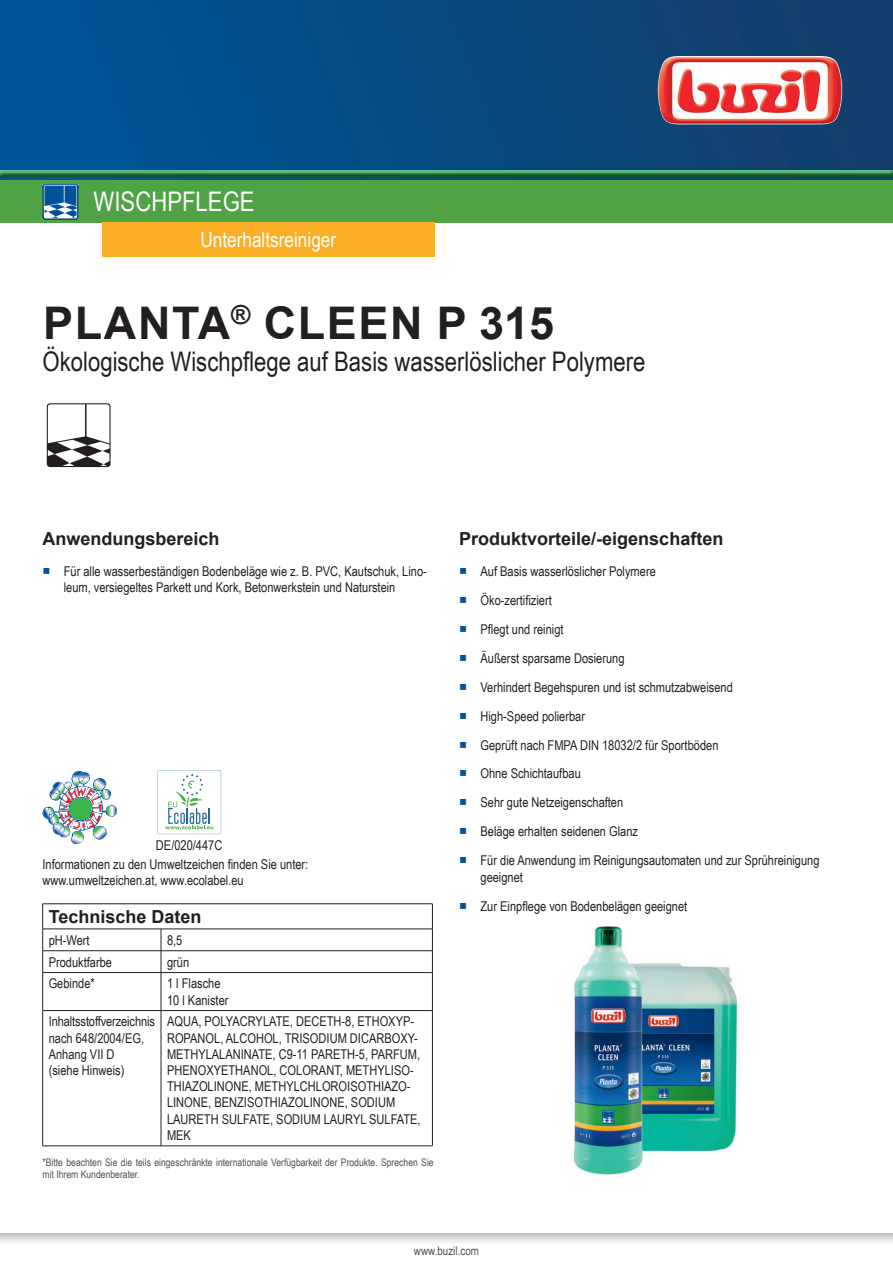
<style>
.page{position:relative;width:893px;height:1263px;background:#fff}
.page>*{position:absolute;margin:0;border:0;box-sizing:border-box;transform-origin:0 0}
.t1{font:700 45px "Arial";letter-spacing:.035em;color:#231f20}
.t2{font:27px "Arial Narrow";color:#231f20}
.t3{font:27px "Arial Narrow";color:#fff}
.t4{font:21px "Arial Narrow";color:#fff}
.t5{font:700 18px "Arial";color:#231f20}
.t6{font:13.5px/16.2px "Arial Narrow";color:#231f20}
.t7{font:12px "Arial Narrow";color:#4e5151}
.t8{font:10.5px/11.7px "Arial Narrow";color:#4d5152}
.s1{font-family:"Arial Unicode MS";color:#01519b}
</style>
<div class="page">
<svg style="left:0;top:1233px;width:893px;height:10px"></svg>
<svg style="left:43px;top:771px;width:74px;height:73px"></svg>
<svg style="left:157px;top:770px;width:64px;height:64px"></svg>
<hr style="left:43px;top:903px;width:118px;height:1px;background:#231f20">
<hr style="left:161px;top:903px;width:272px;height:1px;background:#231f20">
<hr style="left:43px;top:929px;width:118px;height:1px;background:#231f20">
<hr style="left:161px;top:929px;width:272px;height:1px;background:#231f20">
<hr style="left:43px;top:950px;width:118px;height:1px;background:#231f20">
<svg style="left:42px;top:904px;width:1px;height:68px"></svg>
<hr style="left:161px;top:950px;width:272px;height:1px;background:#231f20">
<svg style="left:161px;top:929px;width:1px;height:43px"></svg>
<svg style="left:432px;top:904px;width:1px;height:68px"></svg>
<hr style="left:43px;top:972px;width:118px;height:1px;background:#231f20">
<hr style="left:42px;top:973px;width:1px;height:37px;background:#231f20">
<hr style="left:161px;top:972px;width:272px;height:1px;background:#231f20">
<hr style="left:161px;top:973px;width:1px;height:37px;background:#231f20">
<hr style="left:432px;top:973px;width:1px;height:37px;background:#231f20">
<hr style="left:43px;top:1010px;width:118px;height:1px;background:#231f20">
<hr style="left:42px;top:1011px;width:1px;height:135px;background:#231f20">
<hr style="left:161px;top:1010px;width:272px;height:1px;background:#231f20">
<hr style="left:161px;top:1011px;width:1px;height:135px;background:#231f20">
<hr style="left:432px;top:1011px;width:1px;height:135px;background:#231f20">
<hr style="left:43px;top:1145px;width:118px;height:1px;background:#231f20">
<hr style="left:161px;top:1145px;width:272px;height:1px;background:#231f20">
<img style="left:573px;top:925px;width:165px;height:250px">
<svg style="left:47px;top:403px;width:64px;height:64px"></svg>
<div style="left:0;top:0;width:893px;height:180px;background:linear-gradient(to right,#00569a,#143e69)"></div>
<img style="left:658px;top:56px;width:184px;height:68px">
<div style="left:0;top:169px;width:893px;height:8px;background:#015599;opacity:.75"></div>
<div style="left:0;top:180px;width:893px;height:43px;background:#4fa345"></div>
<img style="left:43px;top:184px;width:35px;height:36px">
<svg style="left:44px;top:185px;width:35px;height:33px"></svg>
<div style="left:102px;top:223px;width:333px;height:34px;background:#fbae26"></div>
<h2 class="t3" style="left:94px;top:182px;width:163px">WISCHPFLEGE</h2>
<h3 class="t4" style="left:200px;top:225px;width:137px">Unterhaltsreiniger</h3>
<h1 class="t1" style="left:43px;top:291px;width:512px">PLANTA<sup>®</sup> CLEEN P 315</h1>
<h2 class="t2" style="left:43px;top:342px;width:604px">Ökologische Wischpflege auf Basis wasserlöslicher Polymere</h2>
<h3 class="t5" style="left:43px;top:526px;width:179px">Anwendungsbereich</h3>
<p class="t6" style="left:64px;top:562px;width:365px;text-indent:-21px"><span class="s1">■</span> Für alle wasserbeständigen Bodenbeläge wie z. B. PVC, Kautschuk, Lino&shy;leum, versiegeltes Parkett und Kork, Betonwerkstein und Naturstein</p>
<p class="t6" style="left:43px;top:836px;width:267px;line-height:18.3px;text-indent:113px">DE/020/447C<br>Informationen zu den Umweltzeichen finden Sie unter:</p>
<p class="t6" style="left:43px;top:871px;width:203px">www.umweltzeichen.at, www.ecolabel.eu</p>
<h3 class="t5" style="left:49px;top:904px;width:154px">Technische Daten</h3>
<p class="t6" style="left:49px;top:931px;width:43px">pH-Wert</p>
<p class="t6" style="left:167px;top:931px;width:17px">8,5</p>
<p class="t6" style="left:49px;top:953px;width:65px">Produktfarbe</p>
<p class="t6" style="left:167px;top:953px;width:24px">grün</p>
<p class="t6" style="left:49px;top:975px;width:48px">Gebinde*</p>
<p class="t6" style="left:167px;top:975px;width:63px">1 l Flasche<br>10 l Kanister</p>
<p class="t6" style="left:49px;top:1013px;width:108px">Inhaltsstoffverzeichnis nach 648/2004/EG,<br>Anhang VII D<br>(siehe Hinweis)</p>
<p class="t6" style="left:167px;top:1013px;width:255px">AQUA, POLYACRYLATE, DECETH-8, ETHOXYP-ROPANOL, ALCOHOL, TRISODIUM DICARBOXY-METHYLALANINATE, C9-11 PARETH-5, PARFUM, PHENOXYETHANOL, COLORANT, METHYLISO-THIAZOLINONE, METHYLCHLOROISOTHIAZO-LINONE, BENZISOTHIAZOLINONE, SODIUM LAURETH SULFATE, SODIUM LAURYL SULFATE, MEK</p>
<p class="t8" style="left:43px;top:1156px;width:393px">*Bitte beachten Sie die teils eingeschränkte internationale Verfügbarkeit der Produkte. Sprechen Sie mit Ihrem Kundenberater.</p>
<h3 class="t5" style="left:459px;top:526px;width:266px">Produktvorteile/-eigenschaften</h3>
<p class="t6" style="left:459px;top:562px;width:198px"><span class="s1">■</span> Auf Basis wasserlöslicher Polymere</p>
<p class="t6" style="left:459px;top:591px;width:94px"><span class="s1">■</span> Öko-zertifiziert</p>
<p class="t6" style="left:459px;top:620px;width:106px"><span class="s1">■</span> Pflegt und reinigt</p>
<p class="t6" style="left:459px;top:649px;width:167px"><span class="s1">■</span> Äußerst sparsame Dosierung</p>
<p class="t6" style="left:459px;top:678px;width:275px"><span class="s1">■</span> Verhindert Begehspuren und ist schmutzabweisend</p>
<p class="t6" style="left:459px;top:707px;width:127px"><span class="s1">■</span> High-Speed polierbar</p>
<p class="t6" style="left:459px;top:736px;width:261px"><span class="s1">■</span> Geprüft nach FMPA DIN 18032/2 für Sportböden</p>
<p class="t6" style="left:459px;top:765px;width:123px"><span class="s1">■</span> Ohne Schichtaufbau</p>
<p class="t6" style="left:459px;top:794px;width:166px"><span class="s1">■</span> Sehr gute Netzeigenschaften</p>
<p class="t6" style="left:459px;top:823px;width:180px"><span class="s1">■</span> Beläge erhalten seidenen Glanz</p>
<p class="t6" style="left:480px;top:852px;width:341px;text-indent:-21px"><span class="s1">■</span> Für die Anwendung im Reinigungsautomaten und zur Sprühreinigung geeignet</p>
<p class="t6" style="left:459px;top:897px;width:230px"><span class="s1">■</span> Zur Einpflege von Bodenbelägen geeignet</p>
<p class="t7" style="left:414px;top:1242px;width:67px">www.buzil.com</p>
</div>
